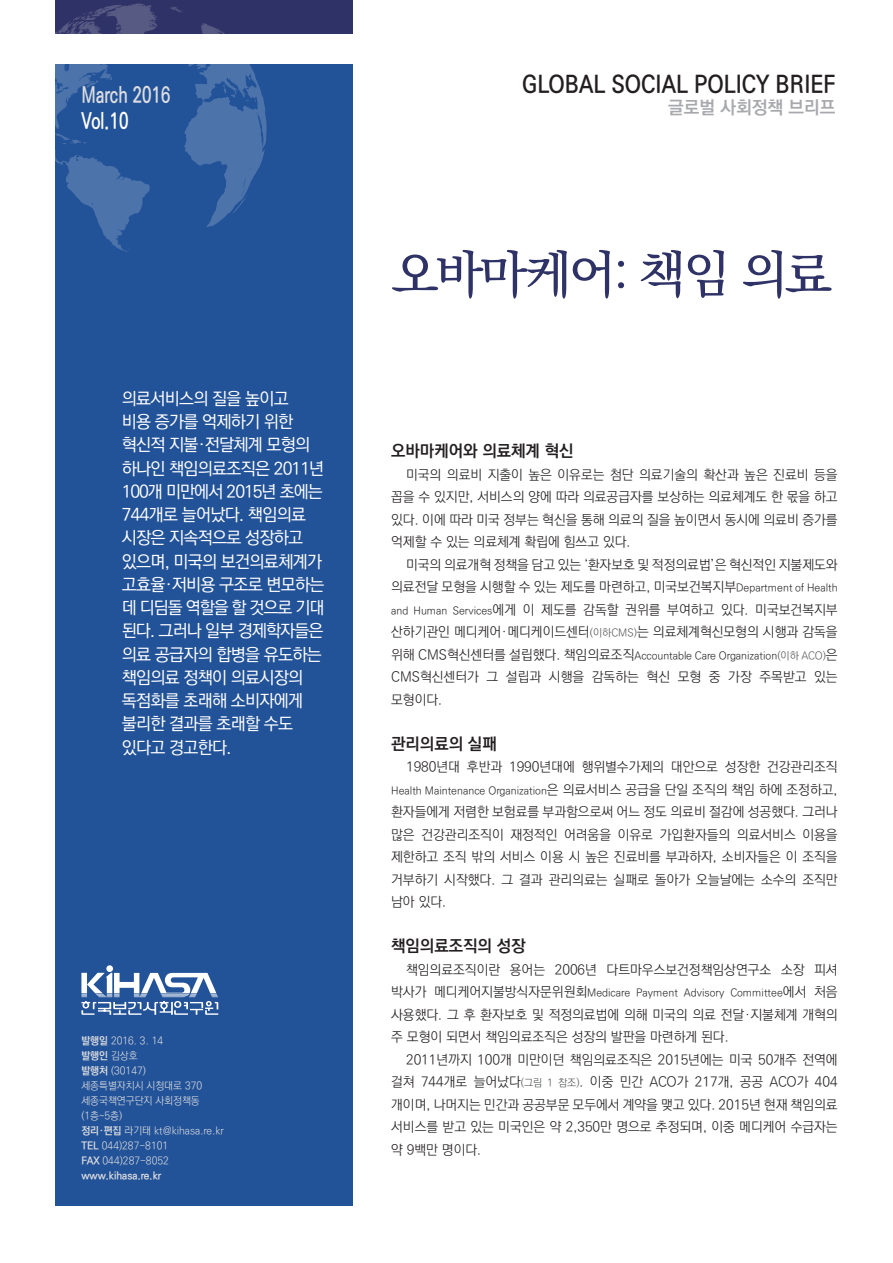
<style>
.page{position:relative;width:893px;height:1263px;background:#fff}
.page>*{position:absolute;margin:0;border:0;box-sizing:border-box;transform-origin:0 0}
.t1{font:500 50.7px "Ko Pub Batang";letter-spacing:-.06em;color:#2f3266}
.t2{font:700 24px "Ko Pub Dotum";color:#231f20;scale:.9 1}
.t3{font:700 22.05px "Ko Pub Dotum";letter-spacing:.01em;color:#dcdddf;scale:.75 1}
.t4{font:700 22.05px "Ko Pub Dotum";color:#fff;scale:.75 1}
.t5{font:700 18px "Ko Pub Dotum";color:#a8a9ad}
.전체요약문{font:500 17.25px/23.2px "Ko Pub Dotum";letter-spacing:-.04em;color:#fff}
._1{font:700 16.5px "Ko Pub Dotum";color:#231f20}
.본문-고딕본문{font:300 13.5px/22.5px "Ko Pub Dotum";color:#231f20;text-align:justify}
.본문-고딕본문-2{font:300 10.5px "Ko Pub Dotum";color:#231f20}
.t6{font:300 10.5px "Ko Pub Dotum";color:#dcdddf}
.t7{font:700 10.5px "Ko Pub Dotum";color:#dcdddf}
.s1{font-weight:700}
.s2{font-weight:300}
.s3{font-size:10.5px}
.s4{font-size:10.5px;color:#57585a}
.s5{font-size:13.5px}
.s6{color:#57585a}
</style>
<div class="page">
<div style="left:55px;top:64px;width:298px;height:1141px;background:#225298"></div>
<div style="left:56px;top:0;width:297px;height:34px;background:#2f3266"></div>
<svg style="left:81px;top:973px;width:137px;height:42px"></svg>
<div style="left:106px;top:965px;width:7px;height:7px;background:#fff;border-radius:50%"></div>
<svg style="left:55px;top:3px;width:212px;height:249px"></svg>
<div style="left:45px;top:34px;width:308px;height:30px;background:#fff"></div>
<p class="t3" style="left:81px;top:84px;width:120px">March 2016</p>
<p class="t4" style="left:81px;top:110px;width:64px">Vol.10</p>
<p class="전체요약문" style="left:122px;top:387px;width:204px">의료서비스의 질을 높이고<br>비용 증가를 억제하기 위한 혁신적 지불·전달체계 모형의 하나인 책임의료조직은 2011년<br>100개 미만에서 2015년 초에는<br>744개로 늘어났다. 책임의료 시장은 지속적으로 성장하고 있으며, 미국의 보건의료체계가 고효율·저비용 구조로 변모하는 데 디딤돌 역할을 할 것으로 기대 된다. 그러나 일부 경제학자들은 의료 공급자의 합병을 유도하는 책임의료 정책이 의료시장의 독점화를 초래해 소비자에게 불리한 결과를 초래할 수도 있다고 경고한다.</p>
<p class="t6" style="left:81px;top:1035px;width:83px"><span class="s1">발행일</span> 2016. 3. 14</p>
<p class="t7" style="left:81px;top:1050px;width:58px">발행인 <span class="s2">김상호</span></p>
<p class="t6" style="left:81px;top:1065px;width:66px"><span class="s1">발행처</span> (30147)</p>
<p class="t6" style="left:81px;top:1080px;width:122px">세종특별자치시 시청대로 370</p>
<p class="t6" style="left:81px;top:1095px;width:120px">세종국책연구단지 사회정책동</p>
<p class="t6" style="left:81px;top:1110px;width:42px">(1층~5층)</p>
<p class="t6" style="left:81px;top:1125px;width:144px"><span class="s1">정리·편집</span> 라기태 kt@kihasa.re.kr</p>
<p class="t6" style="left:81px;top:1140px;width:88px"><span class="s1">TEL</span> 044)287-8101</p>
<p class="t6" style="left:81px;top:1155px;width:89px"><span class="s1">FAX</span> 044)287-8052</p>
<p class="t7" style="left:81px;top:1170px;width:81px">www.kihasa.re.kr</p>
<p class="t2" style="left:522px;top:72px;width:350px">GLOBAL SOCIAL POLICY BRIEF</p>
<p class="t5" style="left:668px;top:98px;width:169px">글로벌 사회정책 브리프</p>
<p class="t1" style="left:391px;top:249px;width:442px">오바마케어: 책임 의료</p>
<p class="_1" style="left:391px;top:443px;width:184px">오바마케어와 의료체계 혁신</p>
<p class="본문-고딕본문" style="left:391px;top:464px;width:448px;text-indent:15px">미국의 의료비 지출이 높은 이유로는 첨단 의료기술의 확산과 높은 진료비 등을 꼽을 수 있지만, 서비스의 양에 따라 의료공급자를 보상하는 의료체계도 한 몫을 하고 있다. 이에 따라 미국 정부는 혁신을 통해 의료의 질을 높이면서 동시에 의료비 증가를 억제할 수 있는 의료체계 확립에 힘쓰고 있다.</p>
<p class="본문-고딕본문" style="left:391px;top:554px;width:448px;text-indent:15px">미국의 의료개혁 정책을 담고 있는 ‘환자보호 및 적정의료법’은 혁신적인 지불제도와 의료전달 모형을 시행할 수 있는 제도를 마련하고, 미국보건복지부<span class="s3">Department of Health and Human Services</span>에게 이 제도를 감독할 권위를 부여하고 있다. 미국보건복지부 산하기관인 메디케어·메디케이드센터<span class="s4">(이하CMS)</span>는 의료체계혁신모형의 시행과 감독을</p>
<p class="본문-고딕본문-2" style="left:391px;top:650px;width:448px"><span class="s5">위해 CMS혁신센터를 설립했다. 책임의료조직</span>Accountable Care Organization<span class="s6">(이하 ACO)</span><span class="s5">은</span></p>
<p class="본문-고딕본문" style="left:391px;top:666px;width:448px">CMS혁신센터가 그 설립과 시행을 감독하는 혁신 모형 중 가장 주목받고 있는 모형이다.</p>
<p class="_1" style="left:391px;top:735px;width:107px">관리의료의 실패</p>
<p class="본문-고딕본문" style="left:406px;top:756px;width:433px">1980년대 후반과 1990년대에 행위별수가제의 대안으로 성장한 건강관리조직</p>
<p class="본문-고딕본문-2" style="left:391px;top:785px;width:448px">Health Maintenance Organization<span class="s5">은 의료서비스 공급을 단일 조직의 책임 하에 조정하고,</span></p>
<p class="본문-고딕본문" style="left:391px;top:801px;width:448px">환자들에게 저렴한 보험료를 부과함으로써 어느 정도 의료비 절감에 성공했다. 그러나 많은 건강관리조직이 재정적인 어려움을 이유로 가입환자들의 의료서비스 이용을 제한하고 조직 밖의 서비스 이용 시 높은 진료비를 부과하자, 소비자들은 이 조직을 거부하기 시작했다. 그 결과 관리의료는 실패로 돌아가 오늘날에는 소수의 조직만 남아 있다.</p>
<p class="_1" style="left:391px;top:938px;width:136px">책임의료조직의 성장</p>
<p class="본문-고딕본문" style="left:406px;top:959px;width:433px">책임의료조직이란 용어는 2006년 다트마우스보건정책임상연구소 소장 피셔</p>
<p class="본문-고딕본문-2" style="left:391px;top:988px;width:448px"><span class="s5">박사가 메디케어지불방식자문위원회</span>Medicare Payment Advisory Committee<span class="s5">에서 처음</span></p>
<p class="본문-고딕본문" style="left:391px;top:1004px;width:448px">사용했다. 그 후 환자보호 및 적정의료법에 의해 미국의 의료 전달·지불체계 개혁의 주 모형이 되면서 책임의료조직은 성장의 발판을 마련하게 된다.</p>
<p class="본문-고딕본문" style="left:391px;top:1049px;width:448px;text-indent:15px">2011년까지 100개 미만이던 책임의료조직은 2015년에는 미국 50개주 전역에 걸쳐 744개로 늘어났다<span class="s4">(그림 1 참조)</span>. 이중 민간 ACO가 217개, 공공 ACO가 404 개이며, 나머지는 민간과 공공부문 모두에서 계약을 맺고 있다. 2015년 현재 책임의료 서비스를 받고 있는 미국인은 약 2,350만 명으로 추정되며, 이중 메디케어 수급자는 약 9백만 명이다.</p>
</div>
